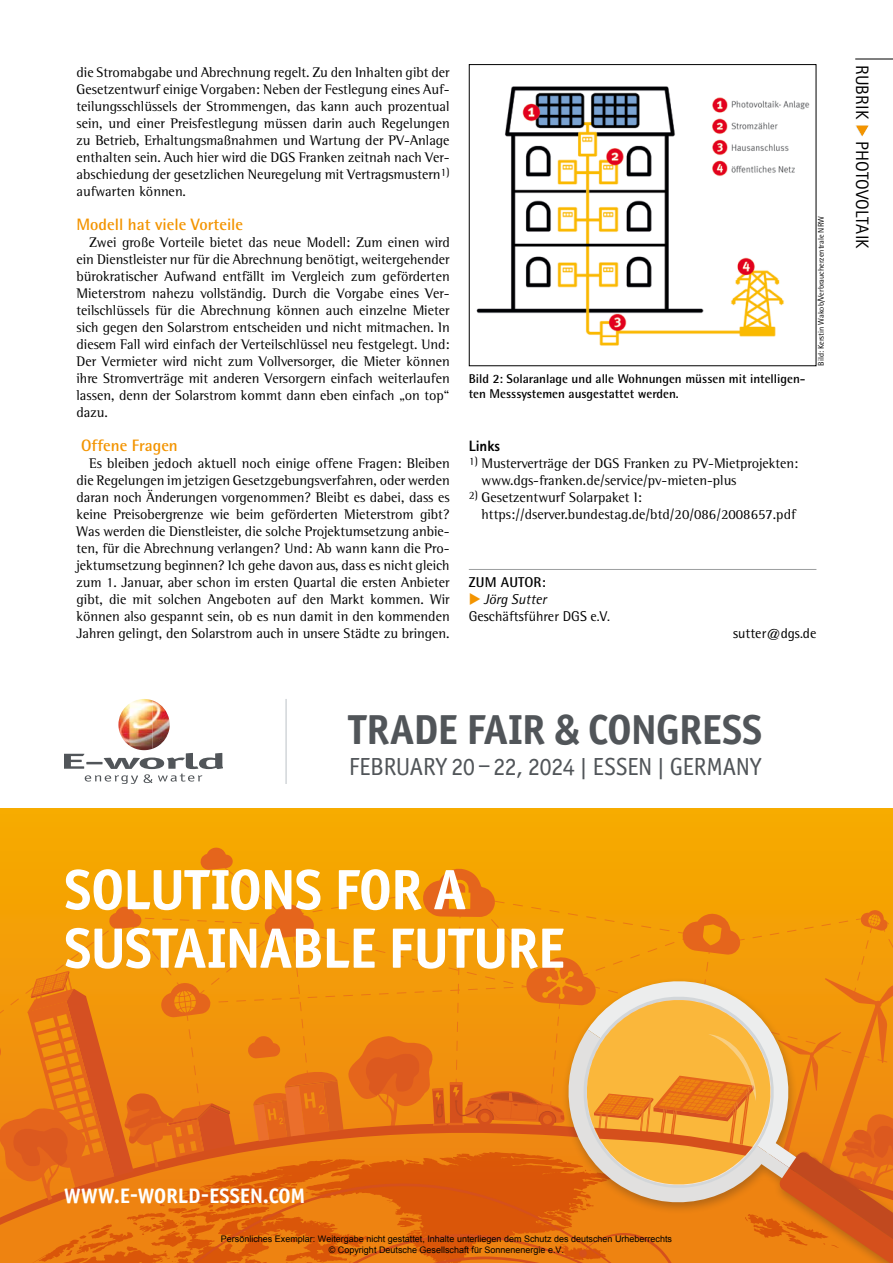
<style>
.page{position:relative;width:893px;height:1263px;background:#fff}
.page>*{position:absolute;margin:0;border:0;box-sizing:border-box;transform-origin:0 0}
.t1{font:700 57px/58.5px "Officina Sans ITC Pro";letter-spacing:-.015em;color:#fff}
.t2{font:700 42px "Officina Sans ITC Pro";letter-spacing:-.01em;color:#515559}
.t3{font:24.75px "Officina Sans ITC Pro";letter-spacing:-.01em;color:#515559}
.t4{font:700 21px "Officina Sans ITC Pro";color:#fff}
.t5{font:18px "Rotis Sans Serif Std";letter-spacing:.01em;color:#000}
.t6{font:700 16.5px "Rotis Semi Sans Std";color:#f39400}
.t7{font:800 15px "Rotis Sans Serif Std";color:#000}
.t8{font:14.25px/17px "Rotis Semi Serif Std";color:#000;text-align:justify}
.t9{font:14.25px/17px "Rotis Semi Sans Std";color:#000}
.t10{font:700 14.25px "Rotis Semi Sans Std";letter-spacing:.01em;color:#000}
.t11{font:700 12.75px/15px "Rotis Semi Sans Std";color:#000}
.t12{font:9px/10.8px "Arial";color:#000;text-align:center}
.t13{font:8.25px "Rotis Semi Sans Std";color:#000}
.s1{color:#f39400}
.s2{font-style:italic}
.s3{color:#0076bd}
</style>
<div class="page">
<hr style="left:855px;top:59px;width:38px;height:1px;background:#000">
<img style="left:476px;top:86px;width:334px;height:260px">
<hr style="left:469px;top:569px;width:347px;height:1px;background:#9c9e9f">
<div style="left:0;top:808px;width:893px;height:455px;background:#f6a900"></div>
<img style="left:118px;top:699px;width:35px;height:34px">
<img style="left:153px;top:724px;width:17px;height:25px">
<img style="left:120px;top:733px;width:33px;height:17px">
<svg style="left:64px;top:753px;width:158px;height:31px"></svg>
<hr style="left:285px;top:699px;width:2px;height:85px;background:#d2d6d9">
<svg style="left:0;top:847px;width:893px;height:416px"></svg>
<svg style="left:856px;top:125px;width:13px;height:12px"></svg>
<p class="t8" style="left:77px;top:63px;width:375px">die Stromabgabe und Abrechnung regelt. Zu den Inhalten gibt der Gesetzentwurf einige Vorgaben: Neben der Festlegung eines Auf&shy;teilungsschlüssels der Strommengen, das kann auch prozentual sein, und einer Preisfestlegung müssen darin auch Regelungen zu Betrieb, Erhaltungsmaßnahmen und Wartung der PV-Anlage enthalten sein. Auch hier wird die DGS Franken zeitnah nach Ver&shy;abschiedung der gesetzlichen Neuregelung mit Vertragsmustern<sup>1) </sup>aufwarten können.</p>
<p class="t6" style="left:77px;top:214px;width:168px">Modell hat viele Vorteile</p>
<p class="t8" style="left:77px;top:233px;width:375px;text-indent:13px">Zwei große Vorteile bietet das neue Modell: Zum einen wird ein Dienstleister nur für die Abrechnung benötigt, weitergehender bürokratischer Aufwand entfällt im Vergleich zum geförderten Mieterstrom nahezu vollständig. Durch die Vorgabe eines Ver&shy;teilschlüssels für die Abrechnung können auch einzelne Mieter sich gegen den Solarstrom entscheiden und nicht mitmachen. In diesem Fall wird einfach der Verteilschlüssel neu festgelegt. Und:<br>Der Vermieter wird nicht zum Vollversorger, die Mieter können ihre Stromverträge mit anderen Versorgern einfach weiterlaufen lassen, denn der Solarstrom kommt dann eben einfach „on top“ dazu.</p>
<p class="t6" style="left:81px;top:435px;width:98px">Offene Fragen</p>
<p class="t8" style="left:77px;top:454px;width:375px;text-indent:13px">Es bleiben jedoch aktuell noch einige offene Fragen: Bleiben die Regelungen im jetzigen Gesetzgebungsverfahren, oder werden daran noch Änderungen vorgenommen? Bleibt es dabei, dass es keine Preisobergrenze wie beim geförderten Mieterstrom gibt?<br>Was werden die Dienstleister, die solche Projektumsetzung anbie&shy;ten, für die Abrechnung verlangen? Und: Ab wann kann die Pro&shy;jektumsetzung beginnen? Ich gehe davon aus, dass es nicht gleich zum 1. Januar, aber schon im ersten Quartal die ersten Anbieter gibt, die mit solchen Angeboten auf den Markt kommen. Wir können also gespannt sein, ob es nun damit in den kommenden Jahren gelingt, den Solarstrom auch in unsere Städte zu bringen.</p>
<p class="t11" style="left:469px;top:371px;width:338px">Bild 2: Solaranlage und alle Wohnungen müssen mit intelligen&shy;ten Messsystemen ausgestattet werden.</p>
<p class="t13" style="left:816px;top:366px;width:151px;rotate:-90deg">Bild: Kerstin Wakob/Verbraucherzentrale NRW</p>
<p class="t7" style="left:469px;top:436px;width:33px">Links</p>
<p class="t8" style="left:482px;top:454px;width:318px;text-indent:-13px"><sup>1)</sup> Musterverträge der DGS Franken zu PV-Mietprojekten: www.dgs-franken.de/service/pv-mieten-plus</p>
<p class="t8" style="left:482px;top:488px;width:316px;text-indent:-13px"><sup>2)</sup> Gesetzentwurf Solarpaket I: https://dserver.bundestag.de/btd/20/086/2008657.pdf</p>
<p class="t10" style="left:469px;top:573px;width:78px">ZUM AUTOR:</p>
<p class="t9" style="left:469px;top:590px;width:143px"><span class="s1">◆</span> <span class="s2">Jörg Sutter<br></span>Geschäftsführer DGS e.V.</p>
<p class="t9" style="left:733px;top:624px;width:85px">sutter@dgs.de</p>
<h2 class="t2" style="left:349px;top:703px;width:415px">TRADE FAIR &amp; CONGRESS</h2>
<h3 class="t3" style="left:349px;top:752px;width:414px">FEBRUARY 20 – 22, 2024 | ESSEN | GERMANY</h3>
<p class="t5" style="left:873px;top:65px;width:186px;rotate:90deg">RUBRIK <span class="s3">◆</span> PHOTOVOLTAIK</p>
<h1 class="t1" style="left:64px;top:860px;width:502px">SOLUTIONS FOR A<br>SUSTAINABLE FUTURE</h1>
<h3 class="t4" style="left:64px;top:1183px;width:243px">WWW.E-WORLD-ESSEN.COM</h3>
<p class="t12" style="left:221px;top:1233px;width:453px">Persönliches Exemplar: Weitergabe nicht gestattet, Inhalte unterliegen dem Schutz des deutschen Urheberrechts © Copyright Deutsche Gesellschaft für Sonnenenergie e.V.</p>
</div>
